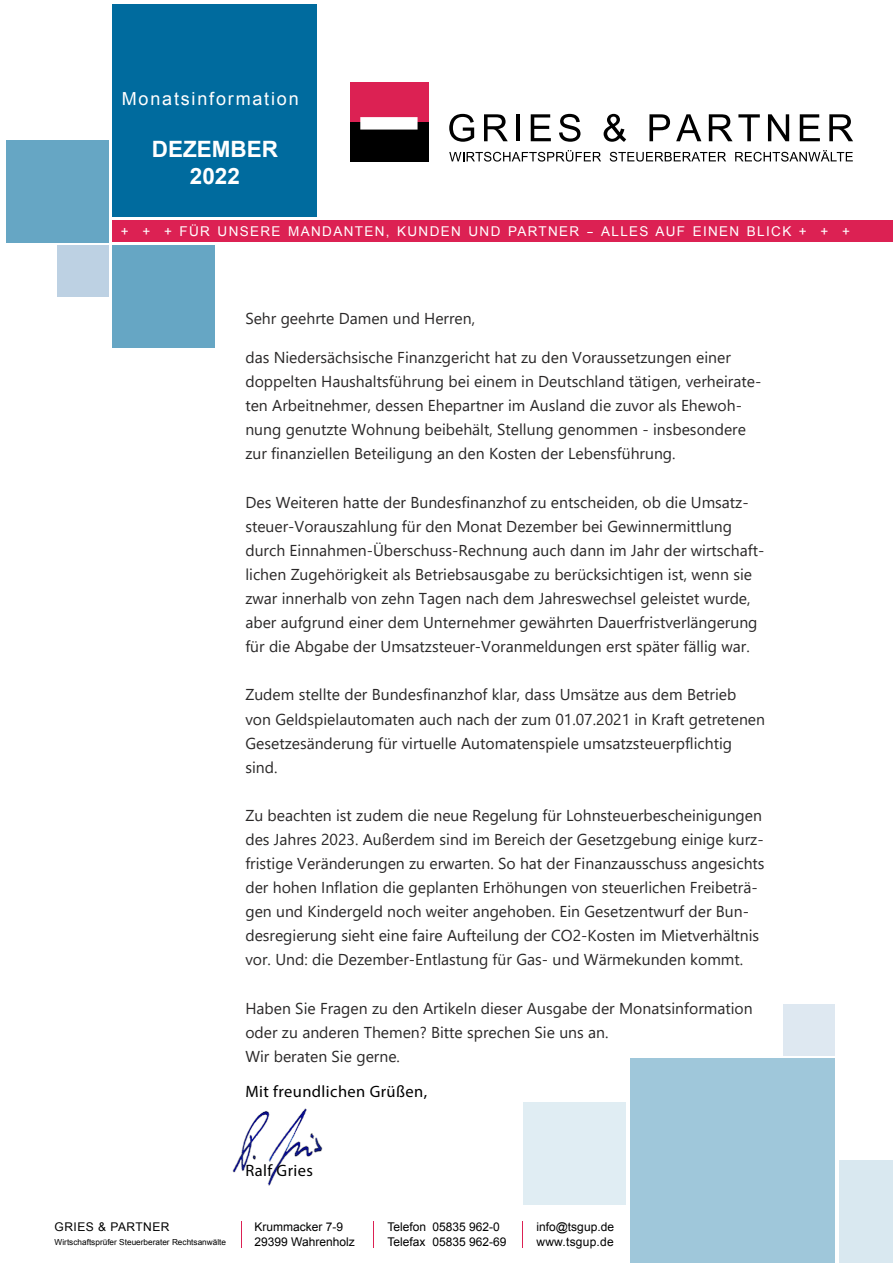
<style>
.page{position:relative;width:893px;height:1263px;background:#fff}
.page>*{position:absolute;margin:0;border:0;box-sizing:border-box;transform-origin:0 0}
.t1{font:700 22.5px "Arial";color:#fff}
.t2{font:18px "Arial";letter-spacing:.1em;color:#fff}
.t3{font:16.5px "Myriad Pro";letter-spacing:.025em;color:#000}
.t4{font:15.75px/24.2px "Segoe UI";color:#2a2828}
.t5{font:13.5px "Arial";letter-spacing:.1em;color:#fff}
.t6{font:12px "Arial";color:#000}
.t7{font:12px "Arial";letter-spacing:.04em;color:#000}
.t8{font:12px "Arial";letter-spacing:.02em;color:#000}
.t9{font:8.25px "Arial";color:#000}
</style>
<div class="page">
<div style="left:113px;top:4px;width:204px;height:213px;background:#006b9e"></div>
<div style="left:630px;top:1058px;width:205px;height:205px;background:#9fc7da"></div>
<div style="left:523px;top:1102px;width:102px;height:102px;background:#e0edf3"></div>
<div style="left:113px;top:246px;width:102px;height:102px;background:#66a6c4"></div>
<div style="left:58px;top:246px;width:51px;height:51px;background:#bdd1e3"></div>
<div style="left:783px;top:1004px;width:52px;height:51px;background:#dee8f1"></div>
<div style="left:839px;top:1160px;width:54px;height:103px;background:#d9e8f0"></div>
<div style="left:6px;top:140px;width:103px;height:102px;background:#66a6c4"></div>
<div style="left:113px;top:221px;width:779px;height:21px;background:#dc2153"></div>
<svg style="left:449px;top:114px;width:25px;height:28px"></svg>
<svg style="left:484px;top:114px;width:24px;height:27px"></svg>
<hr style="left:516px;top:114px;width:4px;height:27px;background:#000">
<svg style="left:531px;top:114px;width:20px;height:27px"></svg>
<svg style="left:559px;top:114px;width:21px;height:28px"></svg>
<svg style="left:604px;top:114px;width:22px;height:28px"></svg>
<svg style="left:649px;top:114px;width:21px;height:27px"></svg>
<svg style="left:676px;top:114px;width:25px;height:27px"></svg>
<svg style="left:709px;top:114px;width:51px;height:27px"></svg>
<svg style="left:768px;top:114px;width:21px;height:27px"></svg>
<svg style="left:800px;top:114px;width:20px;height:27px"></svg>
<svg style="left:829px;top:114px;width:24px;height:27px"></svg>
<svg style="left:449px;top:150px;width:152px;height:12px"></svg>
<svg style="left:610px;top:152px;width:116px;height:10px"></svg>
<svg style="left:735px;top:150px;width:118px;height:12px"></svg>
<div style="left:350px;top:82px;width:79px;height:40px;background:#dc2153"></div>
<div style="left:350px;top:122px;width:79px;height:39px;background:#000"></div>
<div style="left:360px;top:117px;width:58px;height:13px;background:#fff"></div>
<svg style="left:241px;top:1221px;width:1px;height:27px"></svg>
<svg style="left:373px;top:1221px;width:1px;height:27px"></svg>
<svg style="left:522px;top:1221px;width:1px;height:27px"></svg>
<img style="left:232px;top:1108px;width:91px;height:78px">
<p class="t2" style="left:122px;top:87px;width:178px">Monatsinformation</p>
<p class="t1" style="left:152px;top:135px;width:128px">DEZEMBER</p>
<p class="t1" style="left:190px;top:162px;width:52px">2022</p>
<p class="t5" style="left:121px;top:222px;width:731px">+ + + FÜR UNSERE MANDANTEN, KUNDEN UND PARTNER - ALLES AUF EINEN BLICK + + +</p>
<p class="t4" style="left:245px;top:305px;width:231px">Sehr geehrte Damen und Herren,</p>
<p class="t4" style="left:245px;top:344px;width:517px">das Niedersächsische Finanzgericht hat zu den Voraussetzungen einer doppelten Haushaltsführung bei einem in Deutschland tätigen, verheirate&shy;ten Arbeitnehmer, dessen Ehepartner im Ausland die zuvor als Ehewoh&shy;nung genutzte Wohnung beibehält, Stellung genommen - insbesondere zur finanziellen Beteiligung an den Kosten der Lebensführung.</p>
<p class="t4" style="left:245px;top:489px;width:520px">Des Weiteren hatte der Bundesfinanzhof zu entscheiden, ob die Umsatz&shy;steuer-Vorauszahlung für den Monat Dezember bei Gewinnermittlung durch Einnahmen-Überschuss-Rechnung auch dann im Jahr der wirtschaft&shy;lichen Zugehörigkeit als Betriebsausgabe zu berücksichtigen ist, wenn sie zwar innerhalb von zehn Tagen nach dem Jahreswechsel geleistet wurde, aber aufgrund einer dem Unternehmer gewährten Dauerfristverlängerung für die Abgabe der Umsatzsteuer-Voranmeldungen erst später fällig war.</p>
<p class="t4" style="left:245px;top:681px;width:521px">Zudem stellte der Bundesfinanzhof klar, dass Umsätze aus dem Betrieb von Geldspielautomaten auch nach der zum 01.07.2021 in Kraft getretenen Gesetzesänderung für virtuelle Automatenspiele umsatzsteuerpflichtig sind.</p>
<p class="t4" style="left:245px;top:802px;width:521px">Zu beachten ist zudem die neue Regelung für Lohnsteuerbescheinigungen des Jahres 2023. Außerdem sind im Bereich der Gesetzgebung einige kurz&shy;fristige Veränderungen zu erwarten. So hat der Finanzausschuss angesichts der hohen Inflation die geplanten Erhöhungen von steuerlichen Freibeträ&shy;gen und Kindergeld noch weiter angehoben. Ein Gesetzentwurf der Bun&shy;desregierung sieht eine faire Aufteilung der CO2-Kosten im Mietverhältnis vor. Und: die Dezember-Entlastung für Gas- und Wärmekunden kommt.</p>
<p class="t4" style="left:245px;top:994px;width:509px">Haben Sie Fragen zu den Artikeln dieser Ausgabe der Monatsinformation oder zu anderen Themen? Bitte sprechen Sie uns an.<br>Wir beraten Sie gerne.</p>
<p class="t3" style="left:245px;top:1081px;width:183px">Mit freundlichen Grüßen,</p>
<p class="t7" style="left:55px;top:1219px;width:116px">GRIES &amp; PARTNER</p>
<p class="t9" style="left:55px;top:1237px;width:173px">Wirtschaftsprüfer Steuerberater Rechtsanwälte</p>
<p class="t3" style="left:245px;top:1161px;width:69px">Ralf Gries</p>
<p class="t6" style="left:254px;top:1219px;width:90px">Krummacker 7-9</p>
<p class="t6" style="left:254px;top:1233px;width:102px">29399 Wahrenholz</p>
<p class="t6" style="left:387px;top:1219px;width:114px">Telefon 05835 962-0</p>
<p class="t6" style="left:387px;top:1233px;width:121px">Telefax 05835 962-69</p>
<p class="t6" style="left:536px;top:1219px;width:79px">info@tsgup.de</p>
<p class="t8" style="left:536px;top:1233px;width:79px">www.tsgup.de</p>
</div>
